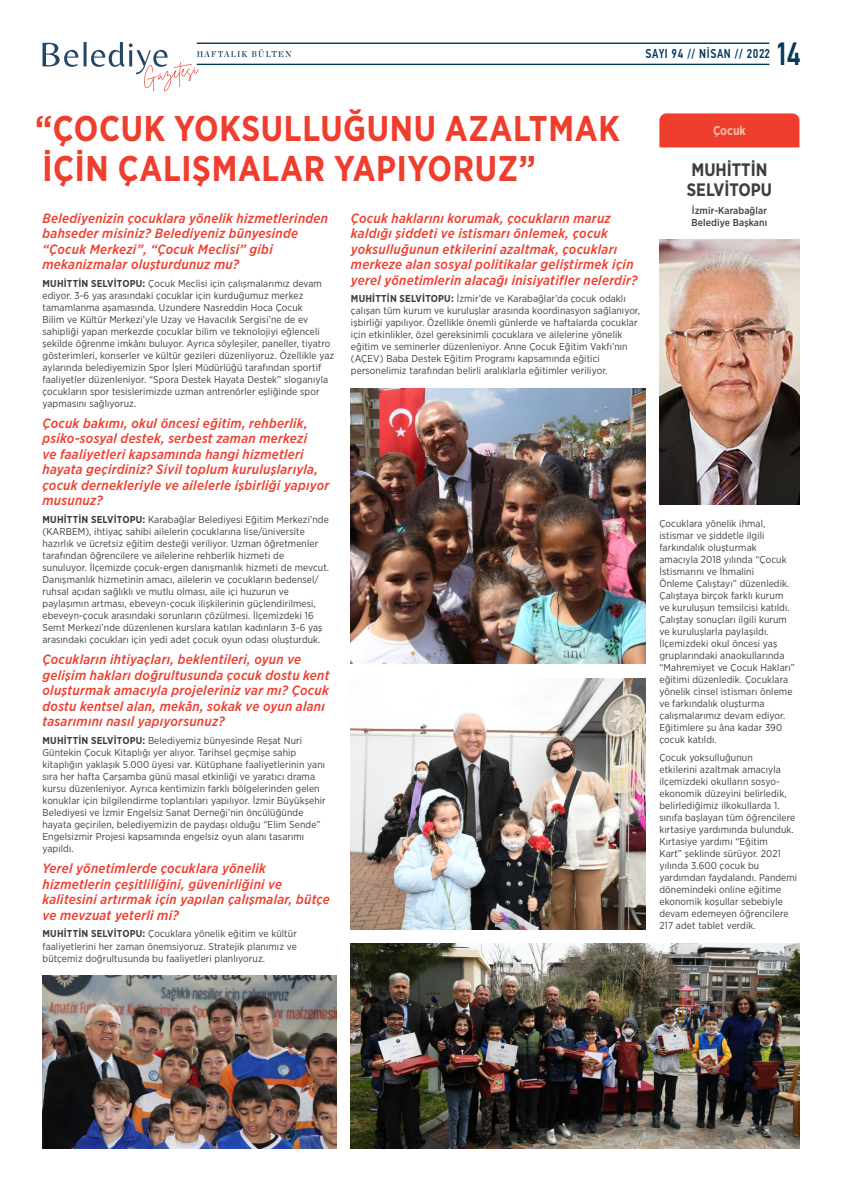
<style>
.page{position:relative;width:842px;height:1191px;background:#fff}
.page>*{position:absolute;margin:0;border:0;box-sizing:border-box;transform-origin:0 0}
.t1{font:700 35.7px/40px "Gotham Narrow";letter-spacing:.02em;color:#ef3e2e;scale:.95 1}
.t2{font:500 32.1px "PF Din Text Cond Pro";color:#043b5b;scale:.93 1}
.t3{font:700 18px/20px "Gotham Narrow";color:#3e3e3f;scale:.95 1}
.t4{font:italic 500 13.5px/15.5px "Gotham Narrow";letter-spacing:.02em;color:#ef3e2e}
.t5{font:500 12.8px "PF Din Text Cond Pro";letter-spacing:.05em;color:#043b5b;scale:.93 1}
.t6{font:700 12.8px "Gotham Narrow";color:#fabda6;scale:.93 1}
.t7{font:10px/12px "Gotham Narrow";letter-spacing:.01em;color:#3e3e3f}
.t8{font:500 10px/12px "Gotham Narrow";letter-spacing:.01em;color:#3e3e3f}
.t9{font:8.6px "Chronicle Display Semi";letter-spacing:.15em;color:#043b5b;scale:.93 1}
.s1{font-weight:700}
</style>
<div class="page">
<hr style="left:197px;top:64px;width:572px;height:1px;background:#043b5b">
<hr style="left:197px;top:43px;width:572px;height:1px;background:#043b5b">
<svg style="left:43px;top:42px;width:156px;height:49px"></svg>
<div style="left:659px;top:113px;width:140px;height:34px;background:#ef3e2e"></div>
<img style="left:659px;top:240px;width:140px;height:264px">
<img style="left:43px;top:975px;width:294px;height:173px">
<img style="left:351px;top:943px;width:448px;height:205px">
<img style="left:351px;top:678px;width:294px;height:251px">
<img style="left:351px;top:388px;width:294px;height:275px">
<p class="t9" style="left:197px;top:49px;width:103px">HAFTALIK BÜLTEN</p>
<p class="t5" style="left:646px;top:46px;width:135px">SAYI 94 // NİSAN // 2022</p>
<h2 class="t2" style="left:774px;top:35px;width:30px">14</h2>
<h1 class="t1" style="left:35px;top:108px;width:617px">“ÇOCUK YOKSULLUĞUNU AZALTMAK<br>İÇİN ÇALIŞMALAR YAPIYORUZ”</h1>
<h3 class="t4" style="left:43px;top:210px;width:287px">Belediyenizin çocuklara yönelik hizmetlerinden bahseder misiniz? Belediyeniz bünyesinde “Çocuk Merkezi”, “Çocuk Meclisi” gibi mekanizmalar oluşturdunuz mu?</h3>
<p class="t7" style="left:43px;top:277px;width:293px"><span class="s1">MUHİTTİN SELVİTOPU:</span> Çocuk Meclisi için çalışmalarımız devam ediyor. 3-6 yaş arasındaki çocuklar için kurduğumuz merkez tamamlanma aşamasında. Uzundere Nasreddin Hoca Çocuk<br>Bilim ve Kültür Merkezi’yle Uzay ve Havacılık Sergisi’ne de ev sahipliği yapan merkezde çocuklar bilim ve teknolojiyi eğlenceli şekilde öğrenme imkânı buluyor. Ayrıca söyleşiler, paneller, tiyatro gösterimleri, konserler ve kültür gezileri düzenliyoruz. Özellikle yaz aylarında belediyemizin Spor İşleri Müdürlüğü tarafından sportif faaliyetler düzenleniyor. “Spora Destek Hayata Destek” sloganıyla çocukların spor tesislerimizde uzman antrenörler eşliğinde spor yapmasını sağlıyoruz.</p>
<p class="t4" style="left:43px;top:416px;width:288px">Çocuk bakımı, okul öncesi eğitim, rehberlik, psiko-sosyal destek, serbest zaman merkezi<br>ve faaliyetleri kapsamında hangi hizmetleri hayata geçirdiniz? Sivil toplum kuruluşlarıyla, çocuk dernekleriyle ve ailelerle işbirliği yapıyor musunuz?</p>
<p class="t7" style="left:43px;top:514px;width:288px"><span class="s1">MUHİTTİN SELVİTOPU:</span> Karabağlar Belediyesi Eğitim Merkezi’nde (KARBEM), ihtiyaç sahibi ailelerin çocuklarına lise/üniversite hazırlık ve ücretsiz eğitim desteği veriliyor. Uzman öğretmenler tarafından öğrencilere ve ailelerine rehberlik hizmeti de sunuluyor. İlçemizde çocuk-ergen danışmanlık hizmeti de mevcut.<br>Danışmanlık hizmetinin amacı, ailelerin ve çocukların bedensel/ ruhsal açıdan sağlıklı ve mutlu olması, aile içi huzurun ve paylaşımın artması, ebeveyn-çocuk ilişkilerinin güçlendirilmesi, ebeveyn-çocuk arasındaki sorunların çözülmesi. İlçemizdeki 16<br>Semt Merkezi’nde düzenlenen kurslara katılan kadınların 3-6 yaş arasındaki çocukları için yedi adet çocuk oyun odası oluşturduk.</p>
<h3 class="t4" style="left:43px;top:652px;width:288px">Çocukların ihtiyaçları, beklentileri, oyun ve gelişim hakları doğrultusunda çocuk dostu kent oluşturmak amacıyla projeleriniz var mı? Çocuk dostu kentsel alan, mekân, sokak ve oyun alanı tasarımını nasıl yapıyorsunuz?</h3>
<p class="t7" style="left:43px;top:734px;width:285px"><span class="s1">MUHİTTİN SELVİTOPU:</span> Belediyemiz bünyesinde Reşat Nuri Güntekin Çocuk Kitaplığı yer alıyor. Tarihsel geçmişe sahip kitaplığın yaklaşık 5.000 üyesi var. Kütüphane faaliyetlerinin yanı sıra her hafta Çarşamba günü masal etkinliği ve yaratıcı drama kursu düzenleniyor. Ayrıca kentimizin farklı bölgelerinden gelen konuklar için bilgilendirme toplantıları yapılıyor. İzmir Büyükşehir Belediyesi ve İzmir Engelsiz Sanat Derneği’nin öncülüğünde hayata geçirilen, belediyemizin de paydaşı olduğu “Elim Sende” Engelsizmir Projesi kapsamında engelsiz oyun alanı tasarımı yapıldı.</p>
<h3 class="t4" style="left:43px;top:861px;width:289px">Yerel yönetimlerde çocuklara yönelik hizmetlerin çeşitliliğini, güvenirliğini ve kalitesini artırmak için yapılan çalışmalar, bütçe ve mevzuat yeterli mi?</h3>
<p class="t7" style="left:43px;top:928px;width:256px;text-align:justify"><span class="s1">MUHİTTİN SELVİTOPU:</span> Çocuklara yönelik eğitim ve kültür faaliyetlerini her zaman önemsiyoruz. Stratejik planımız ve bütçemiz doğrultusunda bu faaliyetleri planlıyoruz.</p>
<p class="t4" style="left:351px;top:210px;width:288px">Çocuk haklarını korumak, çocukların maruz kaldığı şiddeti ve istismarı önlemek, çocuk yoksulluğunun etkilerini azaltmak, çocukları merkeze alan sosyal politikalar geliştirmek için yerel yönetimlerin alacağı inisiyatifler nelerdir?</p>
<p class="t7" style="left:351px;top:293px;width:291px"><span class="s1">MUHİTTİN SELVİTOPU:</span> İzmir’de ve Karabağlar’da çocuk odaklı çalışan tüm kurum ve kuruluşlar arasında koordinasyon sağlanıyor, işbirliği yapılıyor. Özellikle önemli günlerde ve haftalarda çocuklar için etkinlikler, özel gereksinimli çocuklara ve ailelerine yönelik eğitim ve seminerler düzenleniyor. Anne Çocuk Eğitim Vakfı’nın (AÇEV) Baba Destek Eğitim Programı kapsamında eğitici personelimiz tarafından belirli aralıklarla eğitimler veriliyor.</p>
<p class="t6" style="left:713px;top:124px;width:37px">Çocuk</p>
<h3 class="t3" style="left:687px;top:160px;width:91px">MUHİTTİN<br>SELVİTOPU</h3>
<p class="t8" style="left:692px;top:204px;width:77px">İzmir-Karabağlar<br>Belediye Başkanı</p>
<p class="t7" style="left:659px;top:518px;width:137px">Çocuklara yönelik ihmal, istismar ve şiddetle ilgili farkındalık oluşturmak amacıyla 2018 yılında “Çocuk<br>İstismarını ve İhmalini<br>Önleme Çalıştayı” düzenledik.<br>Çalıştaya birçok farklı kurum ve kuruluşun temsilcisi katıldı.<br>Çalıştay sonuçları ilgili kurum ve kuruluşlarla paylaşıldı.<br>İlçemizdeki okul öncesi yaş gruplarındaki anaokullarında “Mahremiyet ve Çocuk Hakları” eğitimi düzenledik. Çocuklara yönelik cinsel istismarı önleme ve farkındalık oluşturma çalışmalarımız devam ediyor.<br>Eğitimlere şu âna kadar 390 çocuk katıldı.</p>
<p class="t7" style="left:659px;top:751px;width:139px">Çocuk yoksulluğunun<br>etkilerini azaltmak amacıyla ilçemizdeki okulların sosyo&shy;ekonomik düzeyini belirledik, belirlediğimiz ilkokullarda 1. sınıfa başlayan tüm öğrencilere kırtasiye yardımında bulunduk.<br>Kırtasiye yardımı “Eğitim<br>Kart” şeklinde sürüyor. 2021 yılında 3.600 çocuk bu yardımdan faydalandı. Pandemi dönemindeki online eğitime ekonomik koşullar sebebiyle devam edemeyen öğrencilere<br>217 adet tablet verdik.</p>
</div>
